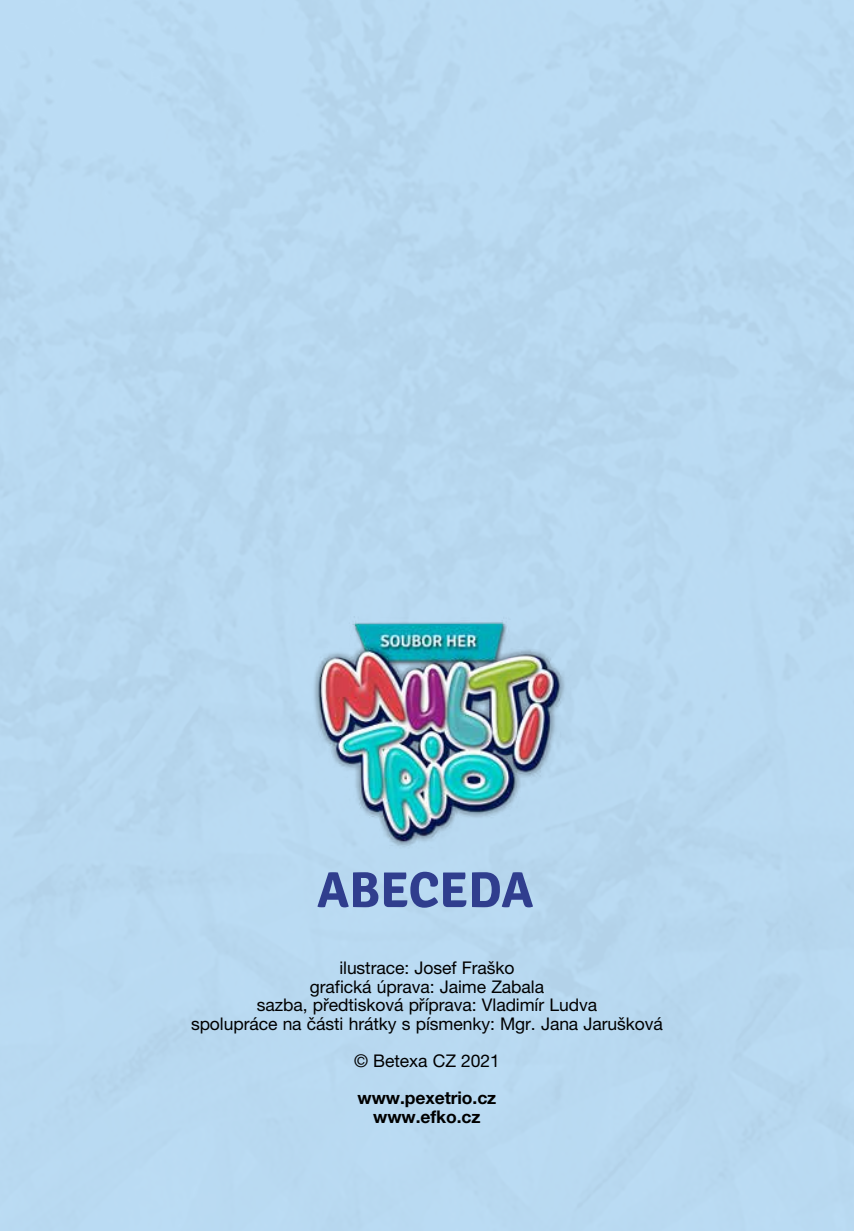
<style>
.page{position:relative;width:854px;height:1231px;background:#fff}
.page>*{position:absolute;margin:0;border:0;box-sizing:border-box;transform-origin:0 0}
.t1{font:700 50.4px "Signika";color:#303e8e}
.t2{font:17.5px/18.6px "Helvetica Neue LT Pro";letter-spacing:-.005em;color:#000;text-align:center}
.t3{font:700 17.5px/18.6px "Helvetica Neue LT Pro";letter-spacing:-.005em;color:#000;text-align:center}
</style>
<div class="page">
<img style="left:288px;top:597px;width:295px;height:262px">
<h1 class="t1" style="left:317px;top:859px;width:218px">ABECEDA</h1>
<p class="t2" style="left:191px;top:958px;width:473px">ilustrace: Josef Fraško<br>grafická úprava: Jaime Zabala<br>sazba, předtisková příprava: Vladimír Ludva<br>spolupráce na části hrátky s písmenky: Mgr. Jana Jarušková</p>
<p class="t2" style="left:354px;top:1051px;width:147px">© Betexa CZ 2021</p>
<p class="t3" style="left:357px;top:1088px;width:140px">www.pexetrio.cz www.efko.cz</p>
</div>
